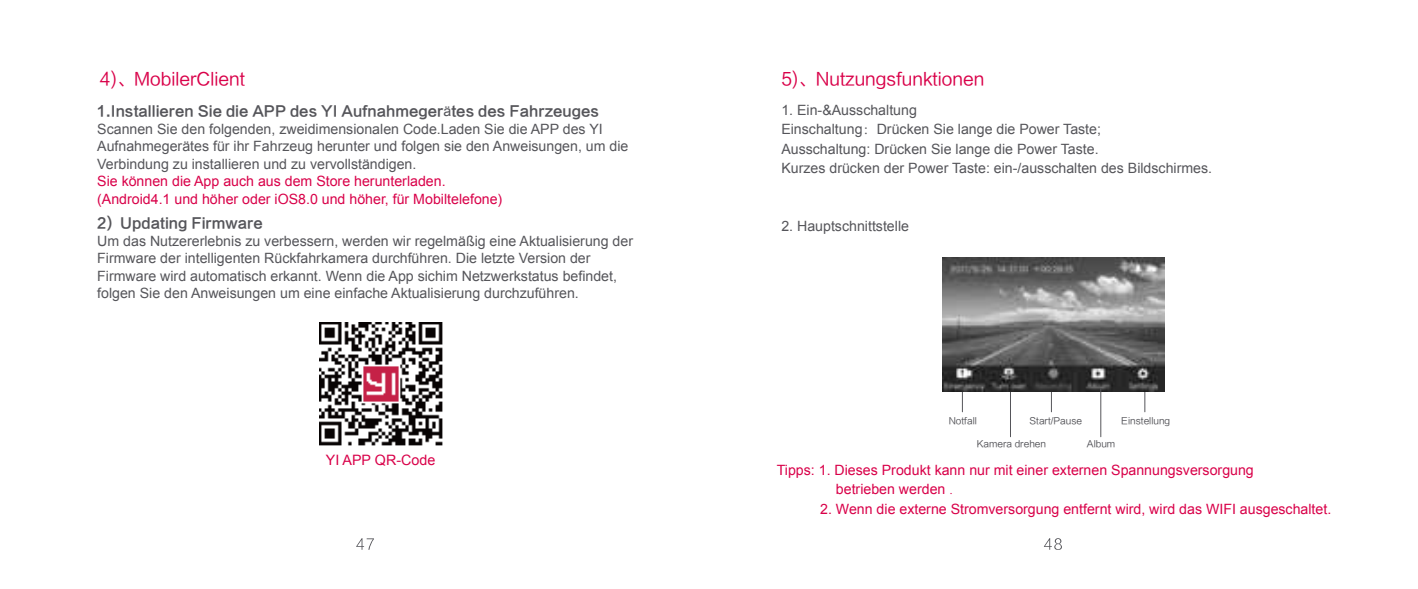
<style>
.page{position:relative;width:1418px;height:589px;background:#fff}
.page>*{position:absolute;margin:0;border:0;box-sizing:border-box;transform-origin:0 0}
.t1{font:17.5px "FZLTHK GBK1 0";color:#d90049}
.t2{font:14.25px/17.5px "Arial";color:#55555a}
.t3{font:14.25px/17.5px "Arial";color:#d90049}
.t4{font:14.25px "FZLTCHK GBK1 0";color:#55555a}
.t5{font:9.25px "FZLTHK GBK1 0";color:#55555a}
.s1{font-family:"Arial"}
.s2{font-family:"Adobe Song Std";font-weight:300}
</style>
<div class="page">
<svg style="left:356px;top:538px;width:18px;height:11px"></svg>
<svg style="left:1044px;top:538px;width:17px;height:11px"></svg>
<img style="left:319px;top:322px;width:124px;height:124px">
<hr style="left:1010px;top:388px;width:1px;height:48px;background:#55555a">
<svg style="left:962px;top:391px;width:1px;height:20px"></svg>
<svg style="left:1051px;top:391px;width:1px;height:20px"></svg>
<svg style="left:1144px;top:391px;width:1px;height:20px"></svg>
<img style="left:942px;top:257px;width:222px;height:134px">
<hr style="left:1100px;top:388px;width:1px;height:48px;background:#55555a">
<p class="t1" style="left:100px;top:69px;width:147px">4)、MobilerClient</p>
<p class="t1" style="left:781px;top:69px;width:204px">5)、Nutzungsfunktionen</p>
<p class="t4" style="left:97px;top:103px;width:503px">1.Installieren Sie die APP des YI Aufnahmeger<span class="s1">ä</span>tes des Fahrzeuges</p>
<p class="t2" style="left:97px;top:120px;width:532px">Scannen Sie den folgenden, zweidimensionalen Code.Laden Sie die APP des YI<br>Aufnahmegerätes für ihr Fahrzeug herunter und folgen sie den Anweisungen, um die<br>Verbindung zu installieren und zu vervollständigen.</p>
<p class="t3" style="left:97px;top:173px;width:406px">Sie können die App auch aus dem Store herunterladen. (Android4.1 und höher oder iOS8.0 und höher, für Mobiltelefone)</p>
<p class="t4" style="left:97px;top:215px;width:167px">2) Updating Firmware</p>
<p class="t2" style="left:97px;top:232px;width:537px">Um das Nutzererlebnis zu verbessern, werden wir regelmäßig eine Aktualisierung der Firmware der intelligenten Rückfahrkamera durchführen. Die letzte Version der Firmware wird automatisch erkannt. Wenn die App sichim Netzwerkstatus befindet, folgen Sie den Anweisungen um eine einfache Aktualisierung durchzuführen.</p>
<p class="t3" style="left:326px;top:451px;width:111px">YI APP QR-Code</p>
<p class="t2" style="left:781px;top:100px;width:432px;line-height:19.5px">1. Ein-&amp;Ausschaltung<br>Einschaltung<span class="s2">：</span>Drücken Sie lange die Power Taste;<br>Ausschaltung: Drücken Sie lange die Power Taste.<br>Kurzes drücken der Power Taste: ein-/ausschalten des Bildschirmes.</p>
<p class="t2" style="left:781px;top:217px;width:129px">2. Hauptschnittstelle</p>
<p class="t5" style="left:948px;top:415px;width:30px">Notfall</p>
<p class="t5" style="left:1029px;top:415px;width:54px">Start/Pause</p>
<p class="t5" style="left:1121px;top:415px;width:50px">Einstellung</p>
<p class="t3" style="left:836px;top:459px;width:419px;line-height:19.5px;text-indent:-59px">Tipps: 1. Dieses Produkt kann nur mit einer externen Spannungsversorgung betrieben werden <span class="s2">.</span></p>
<p class="t3" style="left:820px;top:499px;width:512px">2. Wenn die externe Stromversorgung entfernt wird, wird das WIFI ausgeschaltet.</p>
<p class="t5" style="left:1086px;top:438px;width:30px">Album</p>
<p class="t5" style="left:976px;top:438px;width:71px">Kamera drehen</p>
</div>
